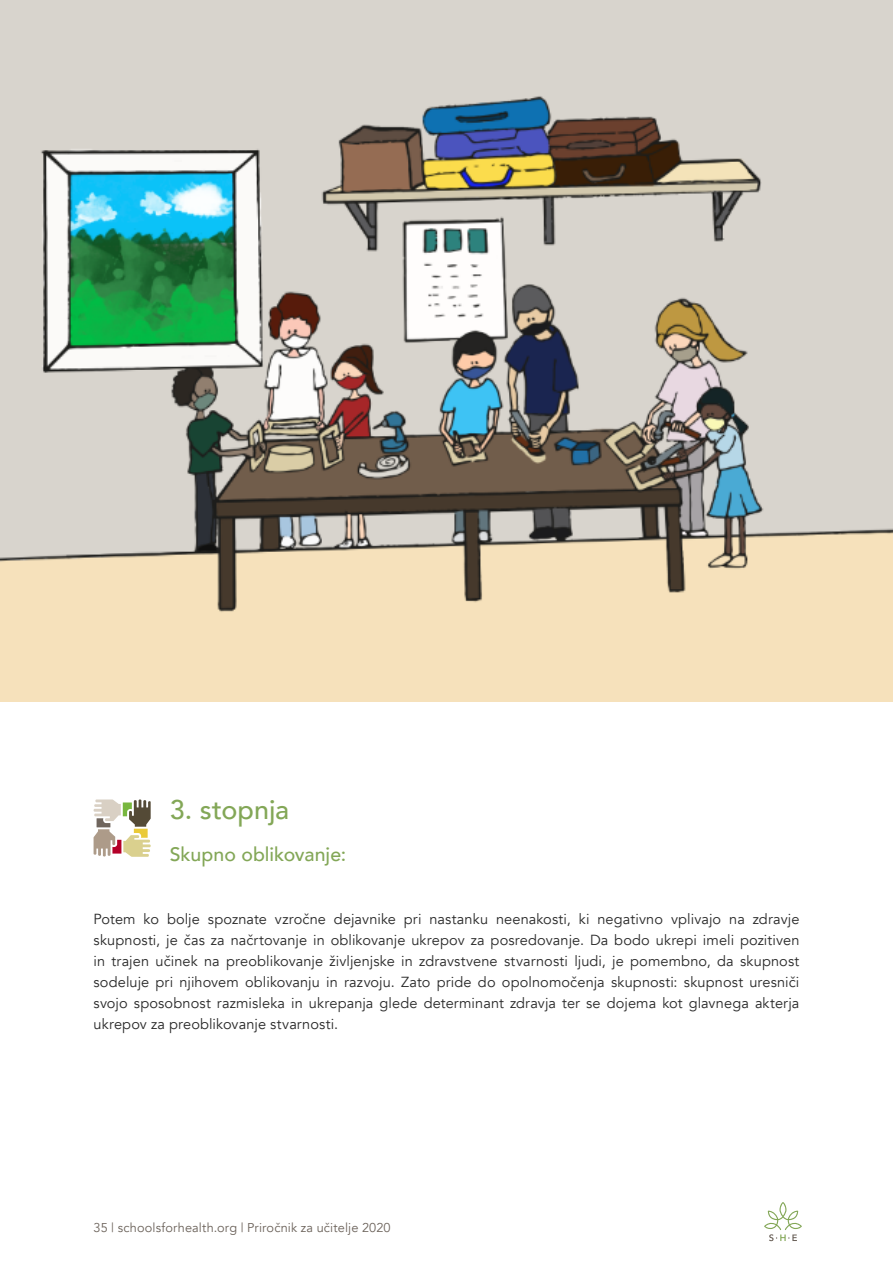
<style>
.page{position:relative;width:893px;height:1263px;background:#fff}
.page>*{position:absolute;margin:0;border:0;box-sizing:border-box;transform-origin:0 0}
.t1{font:500 27px "Avenir";color:#83a757}
.t2{font:500 19.5px "Avenir";color:#83a757}
.t3{font:14.55px/21px "Avenir";letter-spacing:.01em;color:#292929;text-align:justify}
.t4{font:12.75px "Avenir";letter-spacing:.01em;color:#6b625a}
</style>
<div class="page">
<svg style="left:764px;top:1202px;width:38px;height:39px"></svg>
<svg style="left:93px;top:799px;width:58px;height:58px"></svg>
<img style="left:0;top:0;width:893px;height:701px">
<h1 class="t1" style="left:170px;top:786px;width:121px">3. stopnja</h1>
<h2 class="t2" style="left:170px;top:837px;width:178px">Skupno oblikovanje:</h2>
<p class="t3" style="left:94px;top:909px;width:707px">Potem ko bolje spoznate vzročne dejavnike pri nastanku neenakosti, ki negativno vplivajo na zdravje skupnosti, je čas za načrtovanje in oblikovanje ukrepov za posredovanje. Da bodo ukrepi imeli pozitiven in trajen učinek na preoblikovanje življenjske in zdravstvene stvarnosti ljudi, je pomembno, da skupnost sodeluje pri njihovem oblikovanju in razvoju. Zato pride do opolnomočenja skupnosti: skupnost uresniči svojo sposobnost razmisleka in ukrepanja glede determinant zdravja ter se dojema kot glavnega akterja ukrepov za preoblikovanje stvarnosti.</p>
<p class="t4" style="left:94px;top:1220px;width:299px">35 | schoolsforhealth.org | Priročnik za učitelje 2020</p>
</div>
